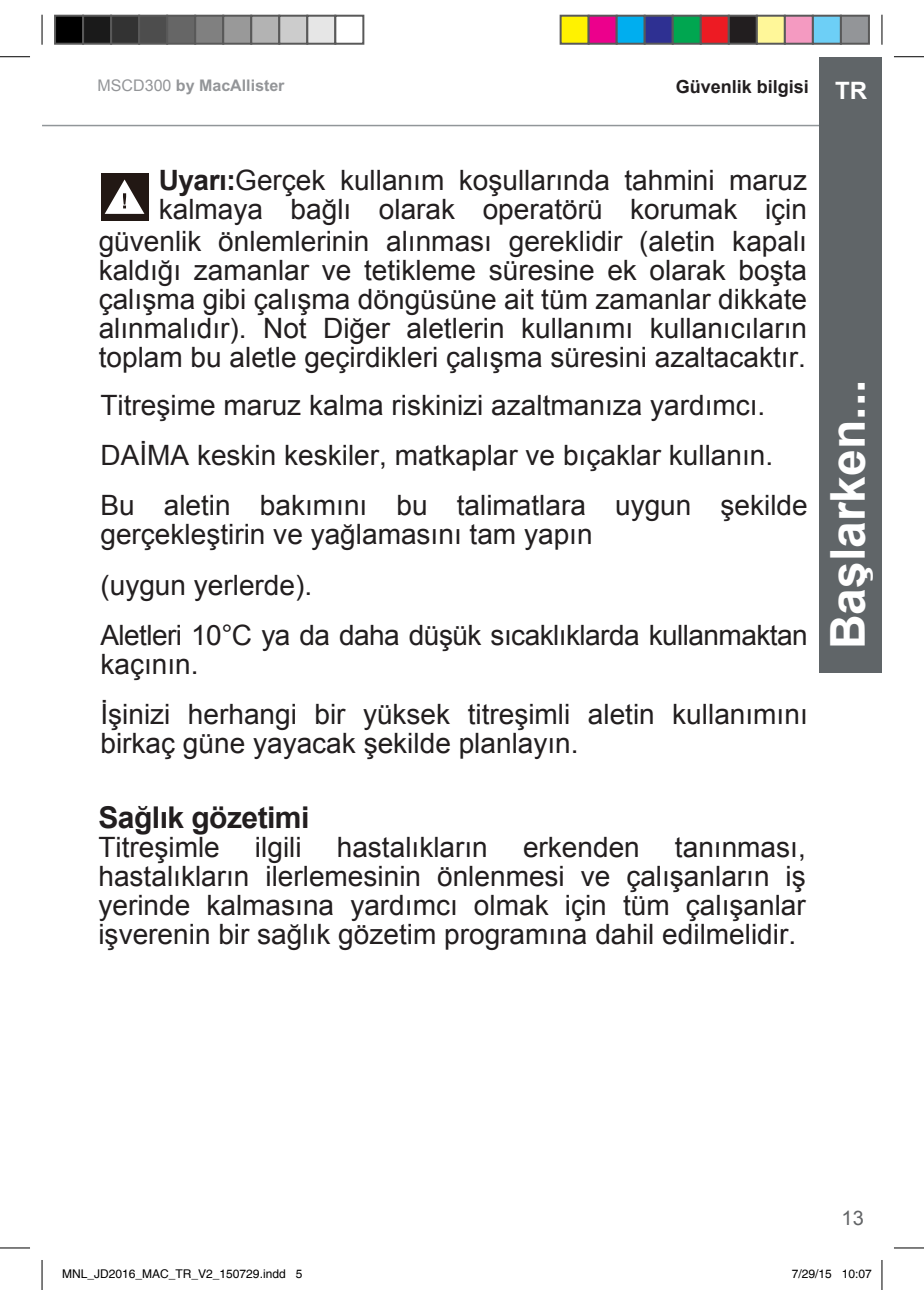
<style>
.page{position:relative;width:924px;height:1290px;background:#fff}
.page>*{position:absolute;margin:0;border:0;box-sizing:border-box;transform-origin:0 0}
.t1{font:700 48px "Arial";color:#fff}
.t2{font:700 30px "Arial";letter-spacing:-.02em;color:#221e1f}
.t3{font:28px/29px "Arial";color:#221e1f}
.t4{font:20px "Arial";color:#626466}
.t5{font:700 18px "Arial";color:#221e1f}
.t6{font:700 16px "Arial";color:#939598}
.t7{font:12px "Helvetica";color:#000}
.s1{font-weight:400}
.s2{font-size:24px;color:#fff}
.s3{font-weight:700}
</style>
<div class="page">
<hr style="left:42px;top:125px;width:777px;height:1px;background:#919699">
<div style="left:818px;top:57px;width:63px;height:615px;background:#606568"></div>
<hr style="left:0;top:56px;width:30px;height:1px;background:#000">
<hr style="left:893px;top:56px;width:30px;height:1px;background:#000">
<hr style="left:0;top:1247px;width:30px;height:1px;background:#000">
<hr style="left:893px;top:1247px;width:30px;height:1px;background:#000">
<hr style="left:42px;top:15px;width:1px;height:30px;background:#000">
<hr style="left:42px;top:1259px;width:1px;height:30px;background:#000">
<hr style="left:881px;top:15px;width:1px;height:30px;background:#000">
<hr style="left:881px;top:1259px;width:1px;height:30px;background:#000">
<div style="left:55px;top:16px;width:28px;height:28px;background:#000"></div>
<div style="left:54px;top:15px;width:30px;height:30px;border:2px solid #595959"></div>
<div style="left:83px;top:16px;width:28px;height:28px;background:#1a1a1a"></div>
<div style="left:82px;top:15px;width:30px;height:30px;border:2px solid #595959"></div>
<div style="left:111px;top:16px;width:28px;height:28px;background:#333"></div>
<div style="left:110px;top:15px;width:30px;height:30px;border:2px solid #595959"></div>
<div style="left:139px;top:16px;width:28px;height:28px;background:#4d4d4d"></div>
<div style="left:138px;top:15px;width:30px;height:30px;border:2px solid #595959"></div>
<div style="left:167px;top:16px;width:28px;height:28px;background:#666"></div>
<div style="left:166px;top:15px;width:30px;height:30px;border:2px solid #595959"></div>
<div style="left:195px;top:16px;width:28px;height:28px;background:#808080"></div>
<div style="left:194px;top:15px;width:30px;height:30px;border:2px solid #595959"></div>
<div style="left:223px;top:16px;width:28px;height:28px;background:#999"></div>
<div style="left:222px;top:15px;width:30px;height:30px;border:2px solid #595959"></div>
<div style="left:251px;top:16px;width:28px;height:28px;background:#b3b3b3"></div>
<div style="left:250px;top:15px;width:30px;height:30px;border:2px solid #595959"></div>
<div style="left:279px;top:16px;width:28px;height:28px;background:#ccc"></div>
<div style="left:278px;top:15px;width:30px;height:30px;border:2px solid #595959"></div>
<div style="left:307px;top:16px;width:28px;height:28px;background:#e6e6e6"></div>
<div style="left:306px;top:15px;width:30px;height:30px;border:2px solid #595959"></div>
<div style="left:334px;top:15px;width:30px;height:30px;border:2px solid #595959"></div>
<div style="left:560px;top:16px;width:28px;height:28px;background:#fff200"></div>
<div style="left:559px;top:15px;width:30px;height:30px;border:2px solid #595959"></div>
<div style="left:588px;top:16px;width:28px;height:28px;background:#ec008c"></div>
<div style="left:587px;top:15px;width:30px;height:30px;border:2px solid #595959"></div>
<div style="left:616px;top:16px;width:28px;height:28px;background:#00aeef"></div>
<div style="left:615px;top:15px;width:30px;height:30px;border:2px solid #595959"></div>
<div style="left:644px;top:16px;width:28px;height:28px;background:#2e3092"></div>
<div style="left:643px;top:15px;width:30px;height:30px;border:2px solid #595959"></div>
<div style="left:672px;top:16px;width:28px;height:28px;background:#00a650"></div>
<div style="left:671px;top:15px;width:30px;height:30px;border:2px solid #595959"></div>
<div style="left:700px;top:16px;width:28px;height:28px;background:#ed1b23"></div>
<div style="left:699px;top:15px;width:30px;height:30px;border:2px solid #595959"></div>
<div style="left:728px;top:16px;width:28px;height:28px;background:#221e1f"></div>
<div style="left:727px;top:15px;width:30px;height:30px;border:2px solid #595959"></div>
<div style="left:756px;top:16px;width:28px;height:28px;background:#fff799"></div>
<div style="left:755px;top:15px;width:30px;height:30px;border:2px solid #595959"></div>
<div style="left:784px;top:16px;width:28px;height:28px;background:#f49ac1"></div>
<div style="left:783px;top:15px;width:30px;height:30px;border:2px solid #595959"></div>
<div style="left:812px;top:16px;width:28px;height:28px;background:#6dcff6"></div>
<div style="left:811px;top:15px;width:30px;height:30px;border:2px solid #595959"></div>
<div style="left:840px;top:16px;width:28px;height:28px;background:#939598"></div>
<div style="left:839px;top:15px;width:30px;height:30px;border:2px solid #595959"></div>
<div style="left:101px;top:173px;width:47px;height:48px;background:#221814"></div>
<svg style="left:105px;top:179px;width:39px;height:35px"></svg>
<p class="t6" style="left:98px;top:76px;width:188px"><span class="s1">MSCD300</span> by MacAllister</p>
<p class="t5" style="left:675px;top:74px;width:193px">Güvenlik bilgisi <span class="s2">TR</span></p>
<p class="t3" style="left:159px;top:166px;width:649px"><span class="s3">Uyarı:</span>Gerçek kullanım koşullarında tahmini maruz kalmaya bağlı olarak operatörü korumak için</p>
<p class="t3" style="left:99px;top:227px;width:709px;text-align:justify">güvenlik önlemlerinin alınması gereklidir (aletin kapalı kaldığı zamanlar ve tetikleme süresine ek olarak boşta çalışma gibi çalışma döngüsüne ait tüm zamanlar dikkate alınmalıdır). Not Diğer aletlerin kullanımı kullanıcıların toplam bu aletle geçirdikleri çalışma süresini azaltacaktır.</p>
<p class="t3" style="left:100px;top:381px;width:708px;line-height:50px">Titreşime maruz kalma riskinizi azaltmanıza yardımcı.<br>DAİMA keskin keskiler, matkaplar ve bıçaklar kullanın.<br>Bu aletin bakımını bu talimatlara uygun şekilde</p>
<p class="t3" style="left:100px;top:510px;width:708px;line-height:50px">gerçekleştirin ve yağlamasını tam yapın<br>(uygun yerlerde).<br>Aletleri 10°C ya da daha düşük sıcaklıklarda kullanmaktan</p>
<p class="t3" style="left:100px;top:639px;width:708px;line-height:50px">kaçının.<br>İşinizi herhangi bir yüksek titreşimli aletin kullanımını</p>
<p class="t3" style="left:100px;top:728px;width:479px">birkaç güne yayacak şekilde planlayın.</p>
<p class="t2" style="left:98px;top:797px;width:212px">Sağlık gözetimi</p>
<p class="t3" style="left:98px;top:832px;width:123px">Titreşimle</p>
<p class="t3" style="left:255px;top:832px;width:48px">ilgili</p>
<p class="t3" style="left:336px;top:832px;width:152px">hastalıkların</p>
<p class="t3" style="left:522px;top:832px;width:118px">erkenden</p>
<p class="t3" style="left:98px;top:832px;width:708px;text-align:justify;text-indent:576px">tanınması, hastalıkların ilerlemesinin önlenmesi ve çalışanların iş yerinde kalmasına yardımcı olmak için tüm çalışanlar işverenin bir sağlık gözetim programına dahil edilmelidir.</p>
<h1 class="t1" style="left:815px;top:649px;width:271px;rotate:-90deg">Başlarken...</h1>
<p class="t4" style="left:841px;top:1204px;width:24px">13</p>
<p class="t7" style="left:62px;top:1266px;width:242px">MNL_JD2016_MAC_TR_V2_150729.indd 5</p>
<p class="t7" style="left:791px;top:1266px;width:82px">7/29/15 10:07</p>
</div>
